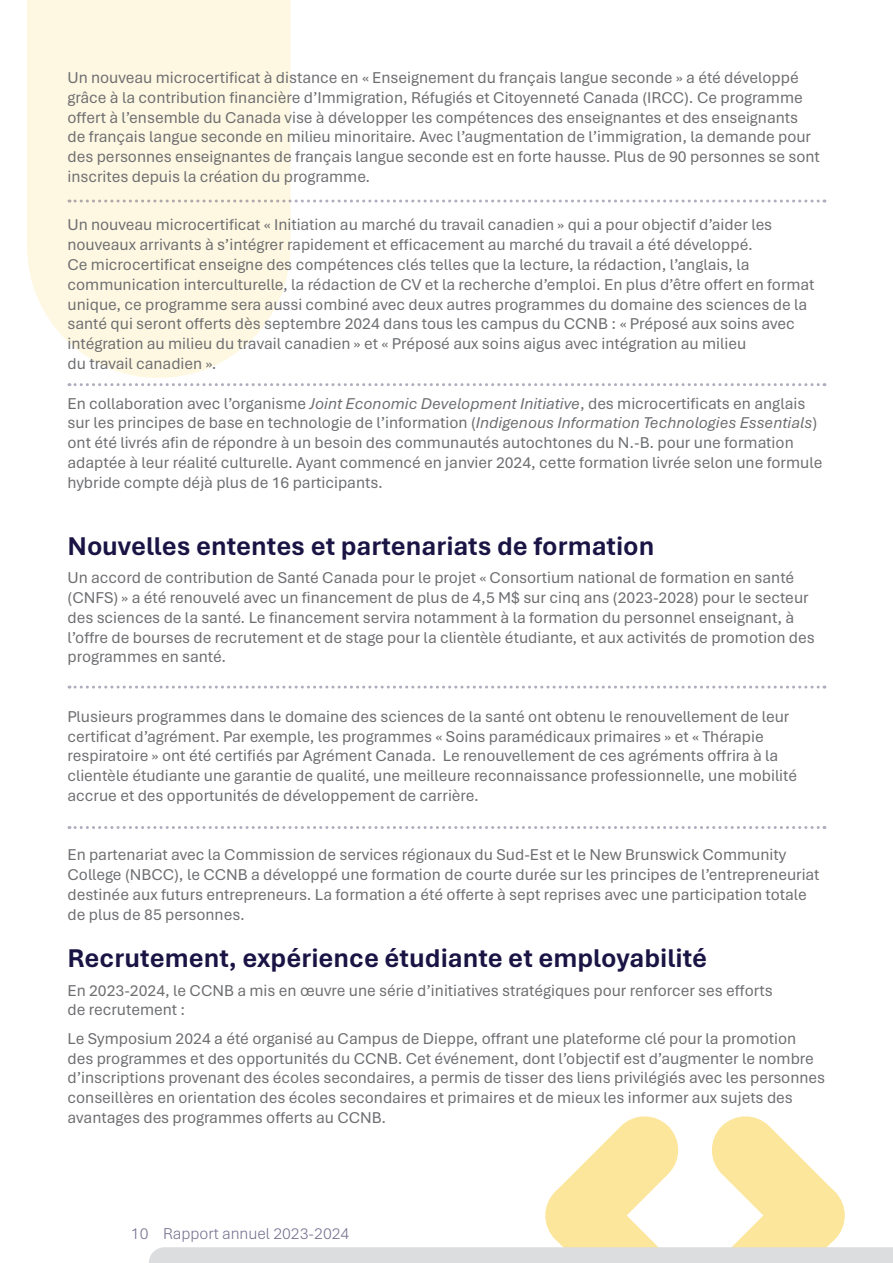
<style>
.page{position:relative;width:893px;height:1263px;background:#fff}
.page>*{position:absolute;margin:0;border:0;box-sizing:border-box;transform-origin:0 0}
.t1{font:700 27px "Aptos";color:#1a1445}
.t2{font:16.5px/19.8px "Aptos";color:#6d6e71}
.Paragraph_Style_1{font:300 16.5px "Aptos";color:#757290}
.s1{font-style:italic}
</style>
<div class="page">
<svg style="left:27px;top:0;width:264px;height:378px;background:#fef7e3"></svg>
<svg style="left:69px;top:383px;width:756px;height:3px"></svg>
<svg style="left:69px;top:200px;width:756px;height:3px"></svg>
<svg style="left:69px;top:826px;width:756px;height:3px"></svg>
<svg style="left:69px;top:686px;width:756px;height:3px"></svg>
<svg style="left:149px;top:1116px;width:744px;height:147px"></svg>
<p class="t2" style="left:68px;top:67px;width:754px">Un nouveau microcertificat à distance en « Enseignement du français langue seconde » a été développé grâce à la contribution financière d’Immigration, Réfugiés et Citoyenneté Canada (IRCC). Ce programme offert à l’ensemble du Canada vise à développer les compétences des enseignantes et des enseignants de français langue seconde en milieu minoritaire. Avec l’augmentation de l’immigration, la demande pour des personnes enseignantes de français langue seconde est en forte hausse. Plus de 90 personnes se sont inscrites depuis la création du programme.</p>
<p class="t2" style="left:68px;top:214px;width:748px">Un nouveau microcertificat « Initiation au marché du travail canadien » qui a pour objectif d’aider les nouveaux arrivants à s’intégrer rapidement et efficacement au marché du travail a été développé.<br>Ce microcertificat enseigne des compétences clés telles que la lecture, la rédaction, l’anglais, la communication interculturelle, la rédaction de CV et la recherche d’emploi. En plus d’être offert en format unique, ce programme sera aussi combiné avec deux autres programmes du domaine des sciences de la santé qui seront offerts dès septembre 2024 dans tous les campus du CCNB : « Préposé aux soins avec intégration au milieu du travail canadien » et « Préposé aux soins aigus avec intégration au milieu<br>du travail canadien ».</p>
<p class="t2" style="left:68px;top:393px;width:756px">En collaboration avec l’organisme <span class="s1">Joint Economic Development Initiative</span>, des microcertificats en anglais sur les principes de base en technologie de l’information (<span class="s1">Indigenous Information Technologies Essentials</span>) ont été livrés afin de répondre à un besoin des communautés autochtones du N.-B. pour une formation adaptée à leur réalité culturelle. Ayant commencé en janvier 2024, cette formation livrée selon une formule hybride compte déjà plus de 16 participants.</p>
<p class="t1" style="left:68px;top:527px;width:588px">Nouvelles ententes et partenariats de formation</p>
<p class="t2" style="left:68px;top:567px;width:749px">Un accord de contribution de Santé Canada pour le projet « Consortium national de formation en santé (CNFS) » a été renouvelé avec un financement de plus de 4,5 M$ sur cinq ans (2023-2028) pour le secteur des sciences de la santé. Le financement servira notamment à la formation du personnel enseignant, à l’offre de bourses de recrutement et de stage pour la clientèle étudiante, et aux activités de promotion des programmes en santé.</p>
<p class="t2" style="left:68px;top:706px;width:731px">Plusieurs programmes dans le domaine des sciences de la santé ont obtenu le renouvellement de leur certificat d’agrément. Par exemple, les programmes « Soins paramédicaux primaires » et « Thérapie respiratoire » ont été certifiés par Agrément Canada. Le renouvellement de ces agréments offrira à la clientèle étudiante une garantie de qualité, une meilleure reconnaissance professionnelle, une mobilité accrue et des opportunités de développement de carrière.</p>
<p class="t2" style="left:68px;top:844px;width:754px">En partenariat avec la Commission de services régionaux du Sud-Est et le New Brunswick Community College (NBCC), le CCNB a développé une formation de courte durée sur les principes de l’entrepreneuriat destinée aux futurs entrepreneurs. La formation a été offerte à sept reprises avec une participation totale de plus de 85 personnes.</p>
<p class="t1" style="left:68px;top:940px;width:641px">Recrutement, expérience étudiante et employabilité</p>
<p class="t2" style="left:68px;top:979px;width:707px">En 2023-2024, le CCNB a mis en œuvre une série d’initiatives stratégiques pour renforcer ses efforts de recrutement :</p>
<p class="t2" style="left:68px;top:1028px;width:759px">Le Symposium 2024 a été organisé au Campus de Dieppe, offrant une plateforme clé pour la promotion des programmes et des opportunités du CCNB. Cet événement, dont l’objectif est d’augmenter le nombre d’inscriptions provenant des écoles secondaires, a permis de tisser des liens privilégiés avec les personnes conseillères en orientation des écoles secondaires et primaires et de mieux les informer aux sujets des avantages des programmes offerts au CCNB.</p>
<p class="Paragraph_Style_1" style="left:131px;top:1222px;width:19px">10</p>
<p class="Paragraph_Style_1" style="left:163px;top:1222px;width:188px">Rapport annuel 2023-2024</p>
</div>
